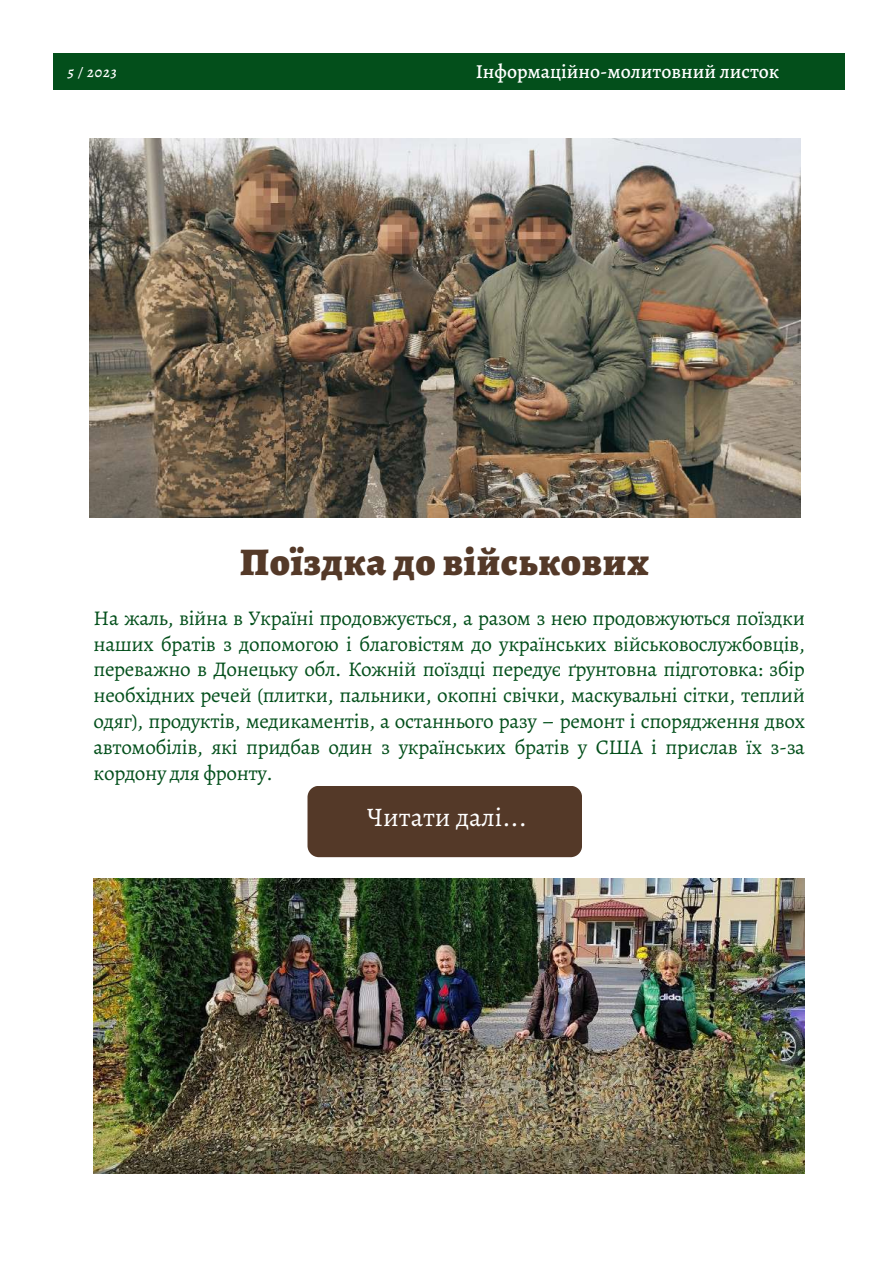
<style>
.page{position:relative;width:893px;height:1264px;background:#fff}
.page>*{position:absolute;margin:0;border:0;box-sizing:border-box;transform-origin:0 0}
.t1{font:900 39px "Alegreya";letter-spacing:.025em;color:#543928}
.t2{font:26.85px "Alegreya";color:#fff}
.t3{font:21px/25.8px "Alegreya";letter-spacing:-.02em;color:#034f1b;text-align:justify}
.t4{font:500 19.8px "Alegreya";color:#fff}
.t5{font:italic 500 14.85px "Alegreya";color:#fff}
</style>
<div class="page">
<div style="left:54px;top:54px;width:790px;height:36px;background:#034f1b"></div>
<img style="left:89px;top:139px;width:711px;height:378px">
<div style="left:307px;top:785px;width:275px;height:72px;background:#543928;border-radius:11px"></div>
<img style="left:94px;top:878px;width:710px;height:295px">
<p class="t5" style="left:68px;top:62px;width:50px">5 / 2023</p>
<p class="t4" style="left:475px;top:58px;width:305px">Інформаційно-молитовний листок</p>
<h1 class="t1" style="left:240px;top:535px;width:410px">Поїздка до військових</h1>
<p class="t3" style="left:94px;top:604px;width:712px">На жаль, війна в Україні продовжується, а разом з нею продовжуються поїздки наших братів з допомогою і благовістям до українських військовослужбовців, переважно в Донецьку обл. Кожній поїздці передує ґрунтовна підготовка: збір необхідних речей (плитки, пальники, окопні свічки, маскувальні сітки, теплий одяг), продуктів, медикаментів, а останнього разу – ремонт і спорядження двох автомобілів, які придбав один з українських братів у США і прислав їх з-за кордону для фронту.</p>
<p class="t2" style="left:367px;top:798px;width:161px">Читати далі...</p>
</div>
